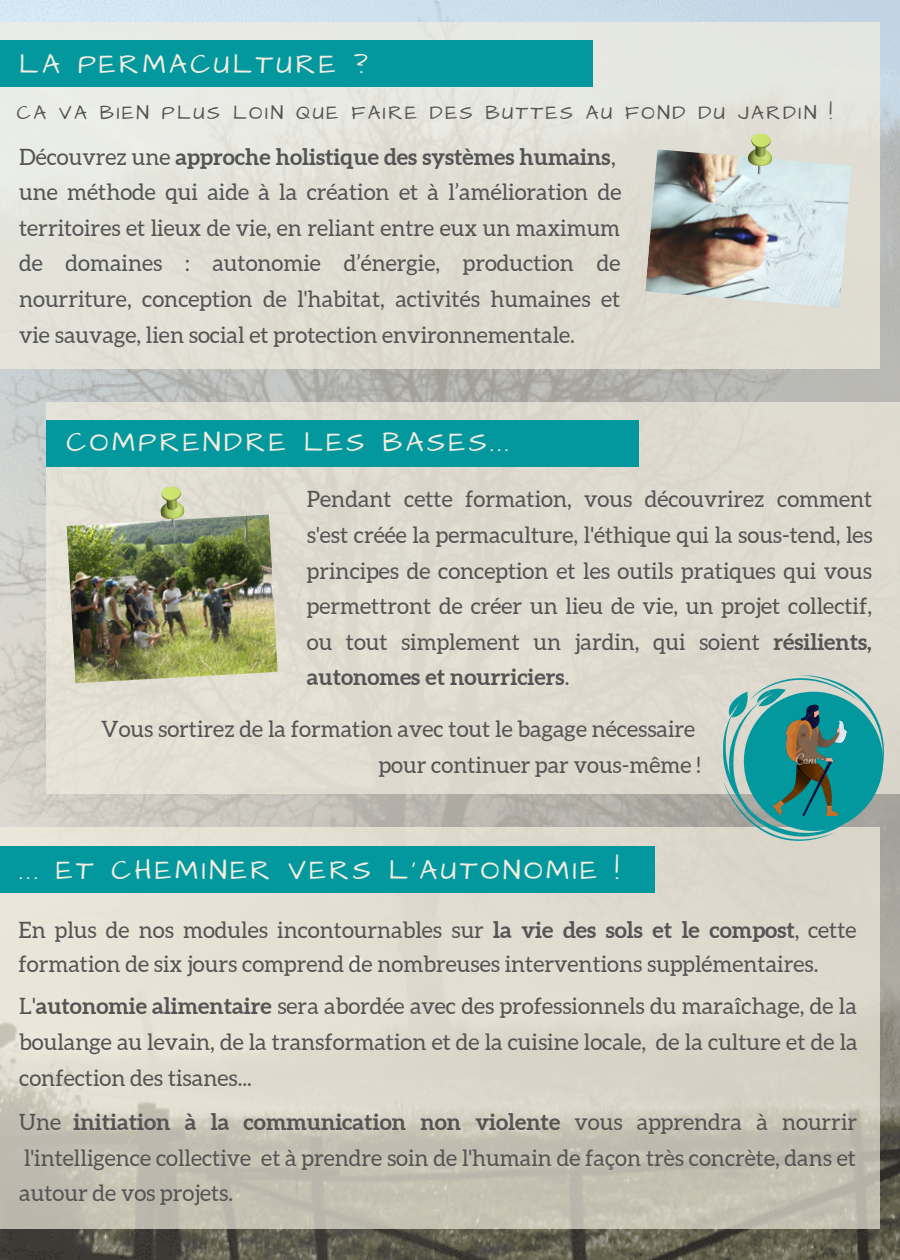
<style>
.page{position:relative;width:900px;height:1260px;background:#fff}
.page>*{position:absolute;margin:0;border:0;box-sizing:border-box;transform-origin:0 0}
.t1{font:28px "Architects Daughter";letter-spacing:.125em;color:#f2eddf}
.t2{font:22.5px/35.5px "Aleo";color:#545454;text-align:justify}
.t3{font:700 22.5px "Aleo";color:#545454}
.t4{font:20px "Architects Daughter";letter-spacing:.125em;color:#545454}
.s1{font-weight:400}
.s2{font-weight:700}
</style>
<div class="page">
<img style="left:0;top:0;width:900px;height:1260px">
<div style="left:0;top:22px;width:879px;height:347px;background:linear-gradient(to right,#e4e4db,#e0ded5)"></div>
<img style="left:645px;top:149px;width:207px;height:159px">
<div style="left:0;top:40px;width:592px;height:47px;background:#03989e"></div>
<svg style="left:747px;top:133px;width:27px;height:42px"></svg>
<svg style="left:0;top:828px;width:879px;height:401px;background:#d6d2c5"></svg>
<div style="left:0;top:846px;width:654px;height:47px;background:#03989e"></div>
<div style="left:46px;top:402px;width:853px;height:392px;background:#dedacf"></div>
<img style="left:67px;top:515px;width:211px;height:168px">
<div style="left:46px;top:420px;width:593px;height:47px;background:#03989e"></div>
<svg style="left:158px;top:486px;width:28px;height:42px"></svg>
<img style="left:724px;top:676px;width:159px;height:171px">
<div style="left:744px;top:692px;width:139px;height:139px;background:#03989e;border-radius:50%"></div>
<img style="left:773px;top:704px;width:73px;height:111px">
<p class="t1" style="left:19px;top:45px;width:350px">LA PERMACULTURE ?</p>
<p class="t4" style="left:17px;top:99px;width:817px">CA VA BIEN PLUS LOIN QUE FAIRE DES BUTTES AU FOND DU JARDIN !</p>
<p class="t3" style="left:19px;top:144px;width:598px"><span class="s1">Découvrez une</span> approche holistique des systèmes humains<span class="s1">,</span></p>
<p class="t2" style="left:19px;top:174px;width:604px">une méthode qui aide à la création et à l’amélioration de territoires et lieux de vie, en reliant entre eux un maximum de domaines : autonomie d’énergie, production de nourriture, conception de l'habitat, activités humaines et vie sauvage, lien social et protection environnementale.</p>
<p class="t1" style="left:67px;top:424px;width:444px">COMPRENDRE LES BASES...</p>
<p class="t2" style="left:307px;top:481px;width:567px">Pendant cette formation, vous découvrirez comment s'est créée la permaculture, l'éthique qui la sous-tend, les principes de conception et les outils pratiques qui vous permettront de créer un lieu de vie, un projet collectif, ou tout simplement un jardin, qui soient <span class="s2">résilients, autonomes et nourriciers</span>.</p>
<p class="t2" style="left:101px;top:711px;width:596px">Vous sortirez de la formation avec tout le bagage nécessaire</p>
<p class="t2" style="left:379px;top:747px;width:323px">pour continuer par vous-même !</p>
<p class="t1" style="left:19px;top:851px;width:601px">... ET CHEMINER VERS L'AUTONOMIE !</p>
<p class="t2" style="left:19px;top:913px;width:840px;line-height:33.8px">En plus de nos modules incontournables sur <span class="s2">la vie des sols et le compost</span>, cette formation de six jours comprend de nombreuses interventions supplémentaires.</p>
<p class="t2" style="left:19px;top:989px;width:840px">L'<span class="s2">autonomie alimentaire</span> sera abordée avec des professionnels du maraîchage, de la boulange au levain, de la transformation et de la cuisine locale, de la culture et de la confection des tisanes...</p>
<p class="t2" style="left:19px;top:1104px;width:839px">Une <span class="s2">initiation à la communication non violente</span> vous apprendra à nourrir l'intelligence collective et à prendre soin de l'humain de façon très concrète, dans et autour de vos projets.</p>
</div>
